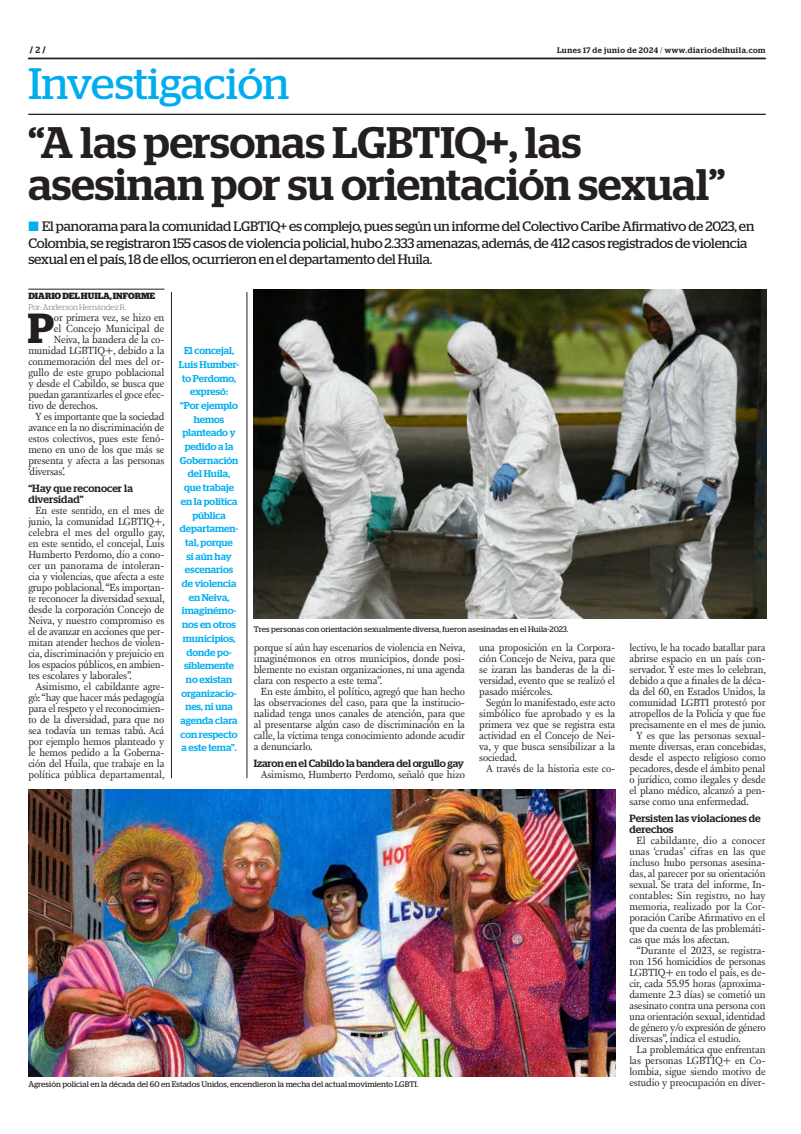
<style>
.page{position:relative;width:801px;height:1134px;background:#fff}
.page>*{position:absolute;margin:0;border:0;box-sizing:border-box;transform-origin:0 0}
.TITULO{font:500 44.1px/42px "Stag";color:#231f20}
.t1{font:43.9px "Stag";letter-spacing:-.005em;color:#00aeef}
.TEXTO_UNO{font:600 42px "Stag";color:#231f20}
.SUMARIO{font:13.7px/16.5px "Stag";letter-spacing:-.01em;color:#231f20}
.TEXTO{font:10.6px/11px "New Fournier BP";letter-spacing:-.01em;color:#231f20;text-align:justify}
.TEXTO_UNO-2{font:10.6px "New Fournier BP";letter-spacing:-.01em;color:#231f20}
.INTERTITULO{font:500 10.5px/11px "Stag";color:#231f20}
.DESTACADO_AZUL{font:500 10px/13.7px "Stag";color:#00aeef;text-align:center}
.CREDITO_1{font:700 9px "Stag";color:#231f20}
.PIE_DE_FOTO{font:8px "Stag";letter-spacing:.01em;color:#231f20}
.t2{font:500 8px "Stag";letter-spacing:.06em;color:#231f20}
.CREDITO_2{font:300 8px "Stag";letter-spacing:-.005em;color:#6c6d70}
.s1{font-weight:500}
.s2{font-weight:300}
.s3{color:#00aeef}
</style>
<div class="page">
<svg style="left:28px;top:58px;width:737px;height:1px"></svg>
<hr style="left:28px;top:114px;width:737px;height:1px;background:#231f20">
<img style="left:254px;top:289px;width:513px;height:330px">
<img style="left:28px;top:790px;width:587px;height:286px">
<hr style="left:28px;top:289px;width:136px;height:1px;background:#231f20">
<hr style="left:171px;top:292px;width:1px;height:486px;background:#231f20">
<hr style="left:247px;top:292px;width:1px;height:486px;background:#231f20">
<p class="CREDITO_1" style="left:30px;top:45px;width:17px">/ <span class="s1">2</span> /</p>
<p class="t2" style="left:557px;top:45px;width:210px">Lunes 17 de junio de 2024 <span class="s2">/</span> www.diariodelhuila.com</p>
<p class="t1" style="left:28px;top:58px;width:262px">Investigación</p>
<p class="TITULO" style="left:28px;top:121px;width:698px">“A las personas LGBTIQ+, las asesinan por su orientación sexual”</p>
<p class="SUMARIO" style="left:28px;top:218px;width:727px"><span class="s3">■</span> El panorama para la comunidad LGBTIQ+ es complejo, pues según un informe del Colectivo Caribe Afirmativo de 2023, en<br>Colombia, se registraron 155 casos de violencia policial, hubo 2.333 amenazas, además, de 412 casos registrados de violencia sexual en el país, 18 de ellos, ocurrieron en el departamento del Huila.</p>
<p class="CREDITO_1" style="left:28px;top:291px;width:128px">DIARIO DEL HUILA, INFORME</p>
<p class="CREDITO_2" style="left:28px;top:303px;width:99px">Por: Anderson Hernández R.</p>
<p class="TEXTO_UNO" style="left:28px;top:304px;width:28px">P</p>
<p class="TEXTO_UNO-2" style="left:54px;top:311px;width:112px">or primera vez, se hizo en</p>
<p class="TEXTO_UNO-2" style="left:54px;top:322px;width:112px">el Concejo Municipal de</p>
<p class="TEXTO_UNO-2" style="left:54px;top:333px;width:112px">Neiva, la bandera de la co-</p>
<p class="TEXTO_UNO-2" style="left:28px;top:344px;width:138px">munidad LGBTIQ+, debido a la</p>
<p class="TEXTO_UNO-2" style="left:28px;top:355px;width:138px">conmemoración del mes del or-</p>
<p class="TEXTO_UNO-2" style="left:28px;top:366px;width:138px">gullo de este grupo poblacional</p>
<p class="TEXTO_UNO-2" style="left:28px;top:377px;width:138px">y desde el Cabildo, se busca que</p>
<p class="TEXTO_UNO-2" style="left:28px;top:388px;width:138px">puedan garantizarles el goce efec-</p>
<p class="TEXTO_UNO-2" style="left:28px;top:399px;width:71px">tivo de derechos.</p>
<p class="TEXTO" style="left:28px;top:411px;width:138px;text-indent:7px">Y es importante que la sociedad avance en la no discriminación de estos colectivos, pues este fenó&shy;meno en uno de los que más se presenta y afecta a las personas ‘diversas’.</p>
<p class="INTERTITULO" style="left:28px;top:483px;width:106px">“Hay que reconocer la diversidad”</p>
<p class="TEXTO" style="left:28px;top:505px;width:138px;text-indent:7px">En este sentido, en el mes de junio, la comunidad LGBTIQ+, celebra el mes del orgullo gay, en este sentido, el concejal, Luis Humberto Perdomo, dio a cono&shy;cer un panorama de intoleran&shy;cia y violencias, que afecta a este grupo poblacional. “Es importan&shy;te reconocer la diversidad sexual, desde la corporación Concejo de Neiva, y nuestro compromiso es el de avanzar en acciones que per&shy;mitan atender hechos de violen&shy;cia, discriminación y prejuicio en los espacios públicos, en ambien&shy;tes escolares y laborales”.</p>
<p class="TEXTO" style="left:28px;top:681px;width:138px;text-indent:7px">Asimismo, el cabildante agre&shy;gó: “hay que hacer más pedagogía para el respeto y el reconocimien&shy;to de la diversidad, para que no sea todavía un temas tabú. Acá por ejemplo hemos planteado y le hemos pedido a la Goberna&shy;ción del Huila, que trabaje en la política pública departamental,</p>
<p class="DESTACADO_AZUL" style="left:179px;top:344px;width:62px">El concejal,<br>Luis Humber&shy;to Perdomo, expresó:<br>“Por ejemplo hemos planteado y pedido a la<br>Gobernación del Huila, que trabaje en la política pública departamen&shy;tal, porque<br>sí aún hay escenarios de violencia en Neiva, imaginémo&shy;nos en otros municipios, donde po&shy;siblemente no existan organizacio&shy;nes, ni una agenda clara con respecto a este tema”.</p>
<p class="PIE_DE_FOTO" style="left:254px;top:624px;width:316px">Tres personas con orientación sexualmente diversa, fueron asesinadas en el Huila-2023.</p>
<p class="TEXTO" style="left:254px;top:642px;width:213px">porque sí aún hay escenarios de violencia en Neiva, imaginémonos en otros municipios, donde posi&shy;blemente no existan organizaciones, ni una agenda clara con respecto a este tema”.</p>
<p class="TEXTO" style="left:254px;top:686px;width:213px;text-indent:7px">En este ámbito, el político, agregó que han hecho las observaciones del caso, para que la institucio&shy;nalidad tenga unos canales de atención, para que al presentarse algún caso de discriminación en la calle, la víctima tenga conocimiento adonde acudir a denunciarlo.</p>
<p class="INTERTITULO" style="left:254px;top:757px;width:212px">Izaron en el Cabildo la bandera del orgullo gay</p>
<p class="TEXTO" style="left:261px;top:769px;width:206px">Asimismo, Humberto Perdomo, señaló que hizo</p>
<p class="TEXTO" style="left:479px;top:642px;width:138px">una proposición en la Corpora&shy;ción Concejo de Neiva, para que se izaran las banderas de la di&shy;versidad, evento que se realizó el pasado miércoles.</p>
<p class="TEXTO" style="left:479px;top:697px;width:138px;text-indent:7px">Según lo manifestado, este acto simbólico fue aprobado y es la primera vez que se registra esta actividad en el Concejo de Nei&shy;va, y que busca sensibilizar a la sociedad.</p>
<p class="TEXTO" style="left:486px;top:763px;width:130px">A través de la historia este co-</p>
<p class="TEXTO" style="left:629px;top:642px;width:138px">lectivo, le ha tocado batallar para abrirse espacio en un país con&shy;servador. Y este mes lo celebran, debido a que a finales de la déca&shy;da del 60, en Estados Unidos, la comunidad LGBTI protestó por atropellos de la Policía y que fue precisamente en el mes de junio.</p>
<p class="TEXTO" style="left:629px;top:730px;width:138px;text-indent:7px">Y es que las personas sexual&shy;mente diversas, eran concebidas, desde el aspecto religioso como pecadores, desde el ámbito penal o jurídico, como ilegales y desde el plano médico, alcanzó a pen&shy;sarse como una enfermedad.</p>
<p class="INTERTITULO" style="left:629px;top:812px;width:133px">Persisten las violaciones de derechos</p>
<p class="TEXTO" style="left:629px;top:835px;width:138px;text-indent:7px">El cabildante, dio a conocer unas ‘crudas’ cifras en las que incluso hubo personas asesina&shy;das, al parecer por su orientación sexual. Se trata del informe, In&shy;contables: Sin registro, no hay memoria, realizado por la Cor&shy;poración Caribe Afirmativo en el que da cuenta de las problemáti&shy;cas que más los afectan.</p>
<p class="TEXTO" style="left:629px;top:945px;width:138px;text-indent:7px">“Durante el 2023, se registra&shy;ron 156 homicidios de personas LGBTIQ+ en todo el país, es de&shy;cir, cada 55.95 horas (aproxima&shy;damente 2.3 días) se cometió un asesinato contra una persona con una orientación sexual, identidad de género y/o expresión de género diversas”, indica el estudio.</p>
<p class="TEXTO" style="left:629px;top:1044px;width:138px;text-indent:7px">La problemática que enfrentan las personas LGBTIQ+ en Co&shy;lombia, sigue siendo motivo de estudio y preocupación en diver-</p>
<p class="PIE_DE_FOTO" style="left:28px;top:1079px;width:392px">Agresión policial en la década del 60 en Estados Unidos, encendieron la mecha del actual movimiento LGBTI.</p>
</div>
